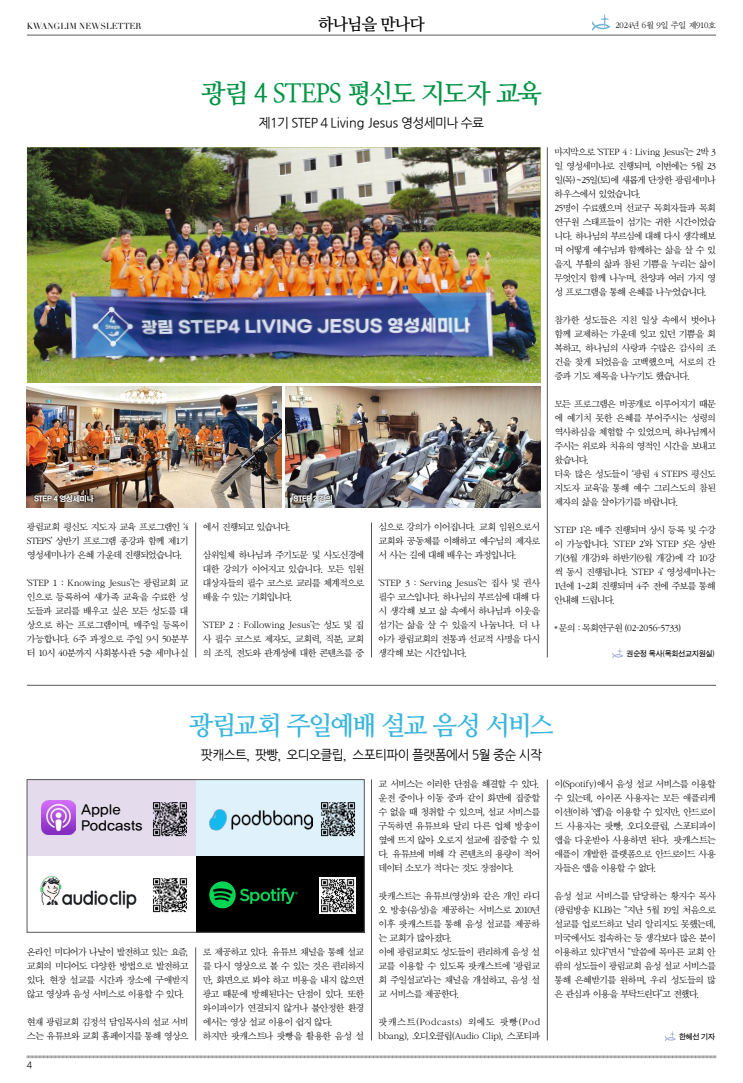
<style>
.page{position:relative;width:743px;height:1083px;background:#fff}
.page>*{position:absolute;margin:0;border:0;box-sizing:border-box;transform-origin:0 0}
.t1{font:26px "Nanum Myeongjo OTF Bold";letter-spacing:-.04em;color:#009444}
.t2{font:26px "Nanum Myeongjo OTF Bold";letter-spacing:-.08em;color:#38b6dd}
.t3{font:16.5px "Nanum Myeongjo OTF Bold";letter-spacing:-.05em;color:#000}
.t4{font:15px/16px "YDIYGO130 KS Cpc EUC H";letter-spacing:-.05em;color:#000}
.t5{font:13px "Nanum Gothic";letter-spacing:-.05em;color:#000}
.t6{font:10px/14px "SD Myeongjo a Lt";letter-spacing:-.07em;color:#000;text-align:justify}
.t7{font:10px/14px "SD Myeongjo a Lt";letter-spacing:.01em;color:#000}
.t8{font:10px "SD Myeongjo a Lt";letter-spacing:-.035em;color:#000}
.t9{font:9px "SD Myeongjo a Lt";letter-spacing:-.03em;color:#000}
.t10{font:9px "Nanum Gothic";color:#000}
.t11{font:8.5px "Didot";color:#000}
.t12{font:8px "SD Gothic b Md";letter-spacing:-.03em;color:#000}
.t13{font:8px "SD Gothic c Bd";letter-spacing:-.03em;color:#fff}
.s1{font-family:"Nanum Myeongjo"}
</style>
<div class="page">
<svg style="left:27px;top:1055px;width:689px;height:4px"></svg>
<hr style="left:27px;top:34px;width:689px;height:2px;background:#949495">
<svg style="left:592px;top:14px;width:18px;height:17px"></svg>
<div style="left:196px;top:856px;width:168px;height:76px;background:#000"></div>
<img style="left:209px;top:877px;width:124px;height:37px">
<div style="left:27px;top:779px;width:169px;height:77px;background:#e4dced"></div>
<div style="left:196px;top:779px;width:168px;height:77px;background:#dff2fc"></div>
<hr style="left:27px;top:685px;width:689px;height:1px;background:#595757">
<hr style="left:371px;top:522px;width:1px;height:135px;background:#595757">
<hr style="left:195px;top:522px;width:1px;height:135px;background:#595757">
<hr style="left:547px;top:147px;width:1px;height:510px;background:#595757">
<svg style="left:612px;top:648px;width:11px;height:11px"></svg>
<hr style="left:371px;top:779px;width:1px;height:261px;background:#595757">
<hr style="left:547px;top:779px;width:1px;height:261px;background:#595757">
<hr style="left:195px;top:947px;width:1px;height:93px;background:#595757">
<svg style="left:665px;top:1031px;width:11px;height:11px"></svg>
<img style="left:286px;top:387px;width:254px;height:120px">
<img style="left:27px;top:387px;width:254px;height:120px">
<img style="left:27px;top:147px;width:513px;height:236px">
<div style="left:33px;top:494px;width:62px;height:9px;background:#000;opacity:.75"></div>
<div style="left:292px;top:494px;width:41px;height:9px;background:#000;opacity:.75"></div>
<img style="left:40px;top:876px;width:97px;height:33px">
<img style="left:231px;top:810px;width:82px;height:19px">
<img style="left:209px;top:809px;width:18px;height:22px">
<img style="left:41px;top:801px;width:35px;height:34px">
<img style="left:153px;top:802px;width:34px;height:34px">
<img style="left:153px;top:878px;width:34px;height:34px">
<img style="left:321px;top:802px;width:34px;height:34px">
<img style="left:320px;top:878px;width:35px;height:35px">
<div style="left:27px;top:779px;width:337px;height:153px;border:1px solid #595757"></div>
<p class="t11" style="left:27px;top:21px;width:116px">KWANGLIM NEWSLETTER</p>
<h2 class="t3" style="left:318px;top:14px;width:108px">하나님을 만나다</h2>
<p class="t9" style="left:615px;top:21px;width:102px">2024년 6월 9일 주일 제910호</p>
<h1 class="t1" style="left:201px;top:78px;width:342px">광림 4 STEPS 평신도 지도자 교육</h1>
<h3 class="t5" style="left:259px;top:117px;width:227px">제1기 STEP 4 Living Jesus 영성세미나 수료</h3>
<p class="t13" style="left:34px;top:495px;width:61px">STEP 4 영성세미나</p>
<p class="t13" style="left:293px;top:495px;width:41px">STEP 2 강의</p>
<p class="t6" style="left:27px;top:520px;width:163px">광림교회 평신도 지도자 교육 프로그램인 ‘4<br>STEPS’ 상반기 프로그램 종강과 함께 제1기 영성세미나가 은혜 가운데 진행되었습니다.</p>
<p class="t6" style="left:27px;top:576px;width:163px">‘STEP 1 : Knowing Jesus’는 광림교회 교 인으로 등록하여 새가족 교육을 수료한 성 도들과 교리를 배우고 싶은 모든 성도를 대 상으로 하는 프로그램이며, 매주일 등록이 가능합니다. 6주 과정으로 주일 9시 50분부 터 10시 40분까지 사회봉사관 5층 세미나실</p>
<p class="t6" style="left:203px;top:520px;width:90px">에서 진행되고 있습니다.</p>
<p class="t6" style="left:203px;top:548px;width:163px">삼위일체 하나님과 주기도문 및 사도신경에 대한 강의가 이어지고 있습니다. 모든 임원 대상자들의 필수 코스로 교리를 체계적으로 배울 수 있는 기회입니다.</p>
<p class="t6" style="left:203px;top:618px;width:163px">‘STEP 2 : Following Jesus’는 성도 및 집 사 필수 코스로 제자도, 교회력, 직분, 교회 의 조직, 전도와 관계성에 대한 콘텐츠를 중</p>
<p class="t6" style="left:378px;top:520px;width:163px">심으로 강의가 이어집니다. 교회 임원으로서 교회와 공동체를 이해하고 예수님의 제자로 서 사는 길에 대해 배우는 과정입니다.</p>
<p class="t6" style="left:378px;top:576px;width:163px">‘STEP 3 : Serving Jesus’는 집사 및 권사 필수 코스입니다. 하나님의 부르심에 대해 다 시 생각해 보고 삶 속에서 하나님과 이웃을 섬기는 삶을 살 수 있을지 나눕니다. 더 나 아가 광림교회의 전통과 선교적 사명을 다시 생각해 보는 시간입니다.</p>
<p class="t6" style="left:554px;top:145px;width:163px;text-align:left">마지막으로 ‘STEP 4 : Living Jesus’는 2박 3 일 영성세미나로 진행되며, 이번에는 5월 23 일(목) ~ 25일(토)에 새롭게 단장한 광림세미나 하우스에서 있었습니다.<br>25명이 수료했으며 선교구 목회자들과 목회 연구원 스태프들이 섬기는 귀한 시간이었습 니다. 하나님의 부르심에 대해 다시 생각해보 며 어떻게 예수님과 함께하는 삶을 살 수 있 을지, 부활의 삶과 참된 기쁨을 누리는 삶이 무엇인지 함께 나누며, 찬양과 여러 가지 영 성 프로그램을 통해 은혜를 나누었습니다.</p>
<p class="t6" style="left:554px;top:313px;width:163px">참가한 성도들은 지친 일상 속에서 벗어나 함께 교제하는 가운데 잊고 있던 기쁨을 회 복하고, 하나님의 사랑과 수많은 감사의 조 건을 찾게 되었음을 고백했으며, 서로의 간 증과 기도 제목을 나누기도 했습니다.</p>
<p class="t6" style="left:554px;top:397px;width:163px;text-align:left">모든 프로그램은 비공개로 이루어지기 때문 에 예기치 못한 은혜를 부어주시는 성령의 역사하심을 체험할 수 있었으며, 하나님께서 주시는 위로와 치유의 영적인 시간을 보내고 왔습니다.<br>더욱 많은 성도들이 ‘광림 4 STEPS 평신도 지도자 교육’을 통해 예수 그리스도의 참된 제자의 삶을 살아가기를 바랍니다.</p>
<p class="t6" style="left:554px;top:523px;width:163px">‘STEP 1’은 매주 진행되며 상시 등록 및 수강 이 가능합니다. ‘STEP 2’와 ‘STEP 3’은 상반 기(3월 개강)와 하반기(9월 개강)에 각 10강 씩 동시 진행됩니다. ‘STEP 4’ 영성세미나는 1년에 1~2회 진행되며 4주 전에 주보를 통해 안내해 드립니다.</p>
<p class="t8" style="left:554px;top:623px;width:129px">* 문의 : 목회연구원 (02-2056-5733)</p>
<p class="t12" style="left:626px;top:650px;width:90px">권순정 목사(목회선교지원실)</p>
<h1 class="t2" style="left:189px;top:710px;width:366px">광림교회 주일예배 설교 음성 서비스</h1>
<h3 class="t4" style="left:81px;top:802px;width:64px">Apple<br>Podcasts</h3>
<p class="t6" style="left:27px;top:945px;width:163px">온라인 미디어가 나날이 발전하고 있는 요즘, 교회의 미디어도 다양한 방법으로 발전하고 있다. 현장 설교를 시간과 장소에 구애받지 않고 영상과 음성 서비스로 이용할 수 있다.</p>
<p class="t6" style="left:27px;top:1015px;width:163px">현재 광림교회 김정석 담임목사의 설교 서비 스는 유튜브와 교회 홈페이지를 통해 영상으</p>
<p class="t10" style="left:27px;top:1061px;width:7px">4</p>
<h3 class="t5" style="left:201px;top:749px;width:342px">팟캐스트<span class="s1">,</span> 팟빵<span class="s1">,</span> 오디오클립<span class="s1">,</span> 스포티파이 플랫폼에서 5월 중순 시작</h3>
<p class="t6" style="left:203px;top:945px;width:163px;text-align:left">로 제공하고 있다. 유튜브 채널을 통해 설교 를 다시 영상으로 볼 수 있는 것은 편리하지 만, 화면으로 봐야 하고 비용을 내지 않으면 광고 때문에 방해된다는 단점이 있다. 또한 와이파이가 연결되지 않거나 불안정한 환경 에서는 영상 설교 이용이 쉽지 않다.<br>하지만 팟캐스트나 팟빵을 활용한 음성 설</p>
<p class="t6" style="left:378px;top:777px;width:163px">교 서비스는 이러한 단점을 해결할 수 있다. 운전 중이나 이동 중과 같이 화면에 집중할 수 없을 때 청취할 수 있으며, 설교 서비스를 구독하면 유튜브와 달리 다른 업체 방송이 옆에 뜨지 않아 오로지 설교에 집중할 수 있 다. 유튜브에 비해 각 콘텐츠의 용량이 적어 데이터 소모가 적다는 것도 장점이다.</p>
<p class="t6" style="left:378px;top:889px;width:163px;text-align:left">팟캐스트는 유튜브(영상)와 같은 개인 라디 오 방송(음성)을 제공하는 서비스로 2010년 이후 팟캐스트를 통해 음성 설교를 제공하 는 교회가 많아졌다.<br>이에 광림교회도 성도들이 편리하게 음성 설 교를 이용할 수 있도록 팟캐스트에 ‘광림교 회 주일설교’라는 채널을 개설하고, 음성 설 교 서비스를 제공한다.</p>
<p class="t7" style="left:378px;top:1015px;width:163px">팟캐스트(Podcasts) 외에도 팟빵(Pod bbang), 오디오클립(Audio Clip), 스포티파</p>
<p class="t6" style="left:554px;top:777px;width:163px">이(Spotify)에서 음성 설교 서비스를 이용할 수 있는데, 아이폰 사용자는 모든 애플리케 이션(이하 ‘앱’)을 이용할 수 있지만, 안드로이 드 사용자는 팟빵, 오디오클립, 스포티파이 앱을 다운받아 사용하면 된다. 팟캐스트는 애플이 개발한 플랫폼으로 안드로이드 사용 자들은 앱을 이용할 수 없다.</p>
<p class="t6" style="left:554px;top:889px;width:163px">음성 설교 서비스를 담당하는 황지수 목사 (광림방송 KLB)는 “지난 5월 19일 처음으로 설교를 업로드하고 널리 알리지도 못했는데, 미국에서도 접속하는 등 생각보다 많은 분이 이용하고 있다”면서 “말씀에 목마른 교회 안 팎의 성도들이 광림교회 음성 설교 서비스를 통해 은혜받기를 원하며, 우리 성도들의 많 은 관심과 이용을 부탁드린다”고 전했다.</p>
<p class="t12" style="left:679px;top:1033px;width:38px">한혜선 기자</p>
</div>
